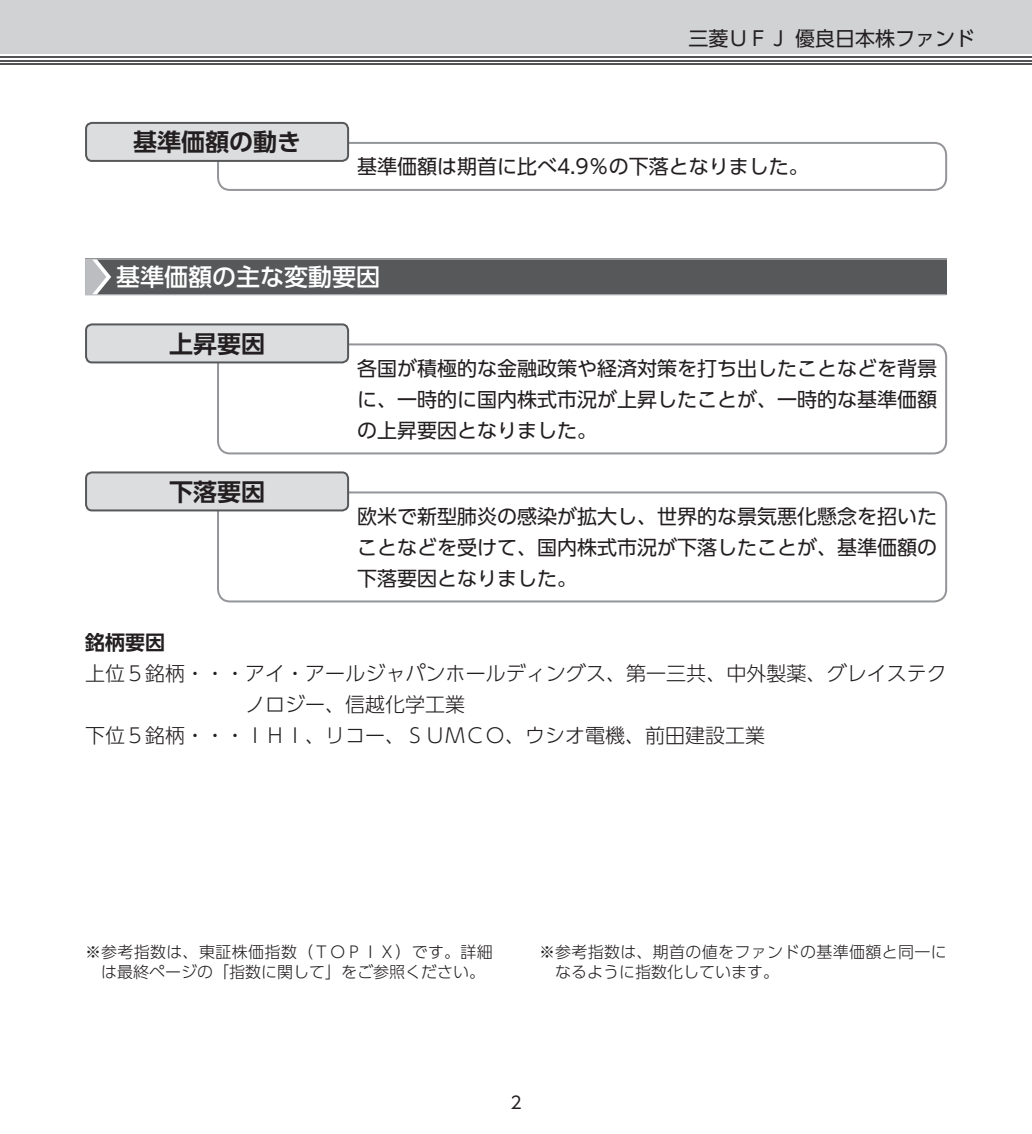
<style>
.page{position:relative;width:1032px;height:1134px;background:#fff}
.page>*{position:absolute;margin:0;border:0;box-sizing:border-box;transform-origin:0 0}
.t1{font:24px "UD Shin Go Pro De Bold 90 msp RKSJ H";color:#231f20}
.t2{font:24px "UD Shin Go Pro Medium 90 msp RKSJ H";color:#fff}
.t3{font:20px/31px "UD Shin Go Pro Regular 90 msp RKSJ H";color:#231f20;text-align:justify}
.t4{font:20px "UD Shin Go Pro Light 90 msp RKSJ H";color:#231f20}
.t5{font:20px "UD Shin Go Pro De Bold 90 msp RKSJ H";color:#231f20}
.t6{font:17px "UD Shin Go Pro Regular 90 msp RKSJ H";color:#231f20}
.t7{font:16px/20px "UD Shin Go Pro Light 90 msp RKSJ H";color:#231f20;text-align:center}
.t8{font:16px/20px "UD Shin Go Pro Light 90 msp RKSJ H";letter-spacing:.02em;color:#231f20}
</style>
<div class="page">
<div style="left:0;top:0;width:1032px;height:54px;background:#d1d2d4"></div>
<hr style="left:0;top:63px;width:1032px;height:2px;background:#535355">
<hr style="left:0;top:60px;width:1032px;height:1px;background:#535355">
<hr style="left:0;top:56px;width:1032px;height:2px;background:#535355">
<div style="left:85px;top:259px;width:862px;height:36px;background:#57585a"></div>
<hr style="left:85px;top:294px;width:861px;height:1px;background:#bcbdc0">
<hr style="left:85px;top:258px;width:862px;height:2px;background:#bcbdc0">
<svg style="left:85px;top:259px;width:26px;height:36px"></svg>
<div style="left:217px;top:142px;width:730px;height:49px;border:2px solid #939598;border-radius:12px"></div>
<div style="left:86px;top:123px;width:262px;height:38px;background:#dcdddf;border-radius:6px"></div>
<div style="left:85px;top:122px;width:264px;height:40px;border:2px solid #57585a;border-radius:6px"></div>
<div style="left:217px;top:343px;width:730px;height:111px;border:2px solid #939598;border-radius:12px"></div>
<div style="left:86px;top:324px;width:262px;height:38px;background:#dcdddf;border-radius:6px"></div>
<div style="left:85px;top:323px;width:264px;height:40px;border:2px solid #57585a;border-radius:6px"></div>
<div style="left:217px;top:491px;width:730px;height:111px;border:2px solid #939598;border-radius:12px"></div>
<div style="left:86px;top:472px;width:262px;height:38px;background:#dcdddf;border-radius:6px"></div>
<div style="left:85px;top:471px;width:264px;height:40px;border:2px solid #57585a;border-radius:6px"></div>
<p class="t1" style="left:133px;top:133px;width:170px">基準価額の動き</p>
<p class="t3" style="left:688px;top:26px;width:288px">三菱ＵＦＪ 優良日本株ファンド</p>
<p class="t3" style="left:357px;top:154px;width:453px">基準価額は期首に比べ4.9％の下落となりました。</p>
<p class="t2" style="left:116px;top:268px;width:266px">基準価額の主な変動要因</p>
<p class="t1" style="left:169px;top:334px;width:98px">上昇要因</p>
<p class="t1" style="left:169px;top:482px;width:98px">下落要因</p>
<p class="t3" style="left:357px;top:355px;width:581px">各国が積極的な金融政策や経済対策を打ち出したことなどを背景に、一時的に国内株式市況が上昇したことが、一時的な基準価額の上昇要因となりました。</p>
<p class="t3" style="left:357px;top:503px;width:581px">欧米で新型肺炎の感染が拡大し、世界的な景気悪化懸念を招いたことなどを受けて、国内株式市況が下落したことが、基準価額の下落要因となりました。</p>
<p class="t5" style="left:85px;top:634px;width:81px">銘柄要因</p>
<p class="t4" style="left:85px;top:665px;width:863px">上位５銘柄・・・ アイ・アールジャパンホールディングス、第一三共、中外製薬、グレイステク</p>
<p class="t4" style="left:245px;top:696px;width:221px">ノロジー、信越化学工業</p>
<p class="t4" style="left:85px;top:727px;width:681px">下位５銘柄・・・ ＩＨＩ、リコー、ＳＵＭＣＯ、ウシオ電機、前田建設工業</p>
<p class="t7" style="left:85px;top:944px;width:409px">※ 参考指数は、東証株価指数（ＴＯＰＩＸ）です。詳細は最終ページの「指数に関して」をご参照ください。</p>
<p class="t8" style="left:555px;top:944px;width:393px;text-indent:-16px">※ 参考指数は、期首の値をファンドの基準価額と同一になるように指数化しています。</p>
<p class="t6" style="left:510px;top:1096px;width:13px">2</p>
</div>
